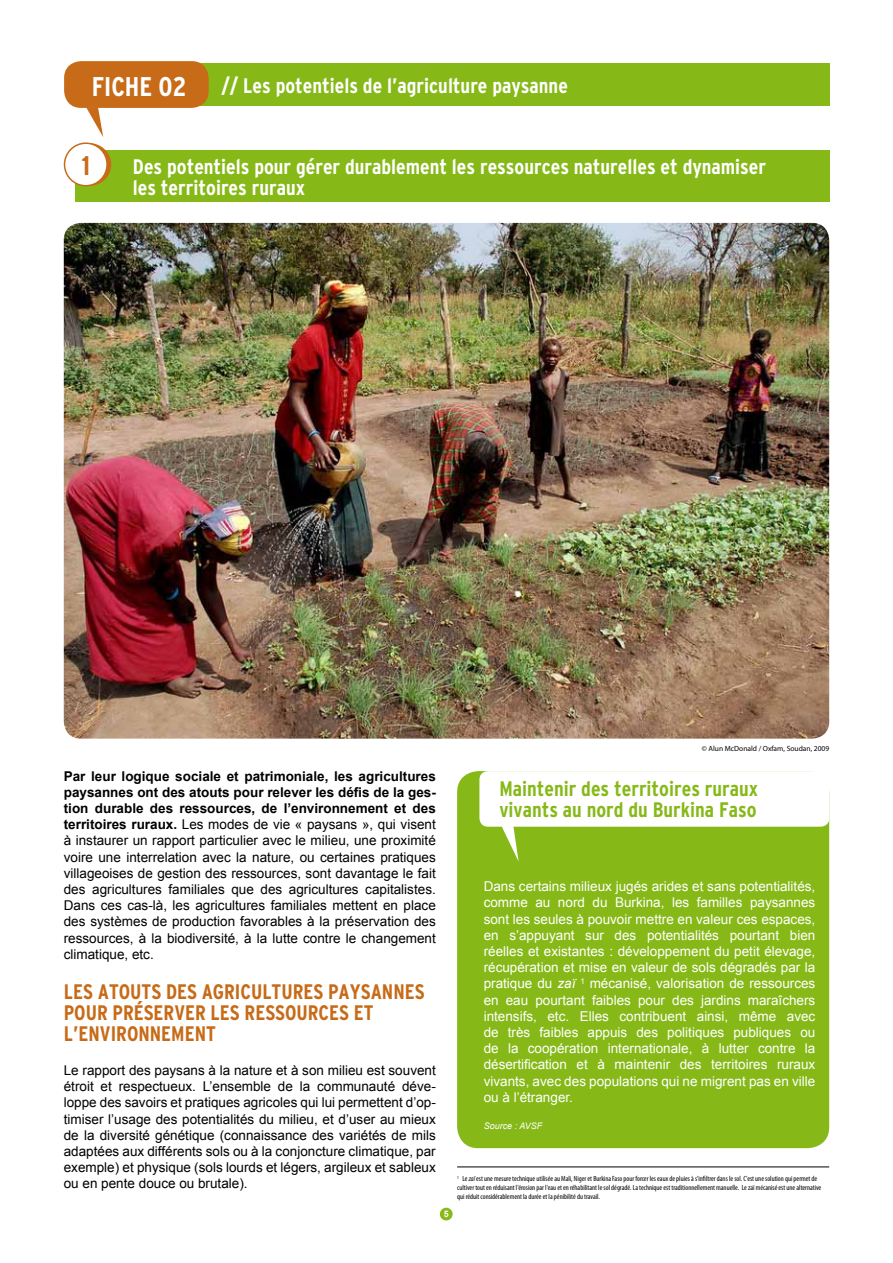
<style>
.page{position:relative;width:893px;height:1263px;background:#fff}
.page>*{position:absolute;margin:0;border:0;box-sizing:border-box;transform-origin:0 0}
.t1{font:700 condensed 27px "Interstate";color:#fff}
.t2{font:700 condensed 27px "Interstate";color:#c76b18}
.t3{font:700 condensed 21px/21px "Interstate";color:#fff}
.t4{font:700 condensed 21px "Interstate";color:#c76b18}
.t5{font:700 condensed 21px/21px "Interstate";color:#86b918}
.t6{font:13.5px/16.2px "Arial";color:#000;text-align:justify}
.t7{font:13.5px/16.2px "Arial";color:#fff;text-align:justify}
.t8{font:italic 9px "Arial";color:#fff}
.t9{font:700 9px "Arial";color:#fff}
.t10{font:condensed 7.5px/9px "Myriad Pro";color:#000}
.t11{font:7.5px "Myriad Pro";color:#000}
.s1{font-weight:700}
.s2{font-style:italic}
</style>
<div class="page">
<div style="left:175px;top:64px;width:654px;height:42px;background:#86b918"></div>
<div style="left:75px;top:150px;width:754px;height:52px;background:#86b918"></div>
<div style="left:64px;top:61px;width:145px;height:47px;background:#c76b18;border-radius:17px"></div>
<svg style="left:86px;top:107px;width:17px;height:30px"></svg>
<div style="left:67px;top:143px;width:44px;height:43px;background:#c76b18;border-radius:50%"></div>
<div style="left:65px;top:143px;width:42px;height:43px;background:#fff;border-radius:50%"></div>
<div style="left:64px;top:142px;width:44px;height:44px;border:2px solid #c76b18;border-radius:50%"></div>
<img style="left:64px;top:223px;width:765px;height:516px">
<div style="left:457px;top:771px;width:372px;height:377px;background:#86b918;border-radius:21px"></div>
<div style="left:479px;top:771px;width:350px;height:56px;background:#fff;border-radius:9px"></div>
<svg style="left:502px;top:826px;width:17px;height:35px"></svg>
<hr style="left:457px;top:1167px;width:372px;height:1px;background:#000">
<div style="left:440px;top:1208px;width:13px;height:12px;background:#86b918;border-radius:50%"></div>
<h1 class="t1" style="left:92px;top:71px;width:97px">FICHE 02</h1>
<h2 class="t3" style="left:221px;top:75px;width:348px">// Les potentiels de l’agriculture paysanne</h2>
<h1 class="t2" style="left:82px;top:150px;width:10px">1</h1>
<h2 class="t3" style="left:133px;top:156px;width:635px">Des potentiels pour gérer durablement les ressources naturelles et dynamiser les territoires ruraux</h2>
<p class="t11" style="left:702px;top:744px;width:129px">© Alun McDonald / Oxfam, Soudan, 2009</p>
<p class="t6" style="left:64px;top:768px;width:374px"><span class="s1">Par leur logique sociale et patrimoniale, les agricultures paysannes ont des atouts pour relever les défis de la ges&shy;tion durable des ressources, de l’environnement et des territoires ruraux.</span> Les modes de vie « paysans », qui visent à instaurer un rapport particulier avec le milieu, une proximité voire une interrelation avec la nature, ou certaines pratiques villageoises de gestion des ressources, sont davantage le fait des agricultures familiales que des agricultures capitalistes.<br>Dans ces cas-là, les agricultures familiales mettent en place des systèmes de production favorables à la préservation des ressources, à la biodiversité, à la lutte contre le changement climatique, etc.</p>
<h2 class="t4" style="left:64px;top:980px;width:188px">Les atouts des agricultures</h2>
<h2 class="t4" style="left:328px;top:980px;width:87px">paysannes</h2>
<h2 class="t4" style="left:64px;top:1001px;width:192px">pour préserver les ress</h2>
<h2 class="t4" style="left:285px;top:1001px;width:23px">ources</h2>
<h2 class="t4" style="left:354px;top:1001px;width:10px">et</h2>
<h2 class="t4" style="left:64px;top:1022px;width:152px">l’environnement</h2>
<p class="t6" style="left:64px;top:1062px;width:374px">Le rapport des paysans à la nature et à son milieu est souvent étroit et respectueux. L’ensemble de la communauté déve&shy;loppe des savoirs et pratiques agricoles qui lui permettent d’op&shy;timiser l’usage des potentialités du milieu, et d’user au mieux de la diversité génétique (connaissance des variétés de mils adaptées aux différents sols ou à la conjoncture climatique, par exemple) et physique (sols lourds et légers, argileux et sableux ou en pente douce ou brutale).</p>
<p class="t9" style="left:444px;top:1208px;width:7px">5</p>
<h2 class="t5" style="left:499px;top:778px;width:260px">Maintenir des territoires ruraux vivants au nord du Burkina Faso</h2>
<p class="t7" style="left:484px;top:878px;width:333px">Dans certains milieux jugés arides et sans potentialités, comme au nord du Burkina, les familles paysannes sont les seules à pouvoir mettre en valeur ces espaces, en s’appuyant sur des potentialités pourtant bien réelles et existantes : développement du petit élevage, récupération et mise en valeur de sols dégradés par la pratique du <span class="s2">zaï</span> <sup>1</sup> mécanisé, valorisation de ressources en eau pourtant faibles pour des jardins maraîchers intensifs, etc. Elles contribuent ainsi, même avec de très faibles appuis des politiques publiques ou de la coopération internationale, à lutter contre la désertification et à maintenir des territoires ruraux vivants, avec des populations qui ne migrent pas en ville ou à l’étranger.</p>
<p class="t8" style="left:484px;top:1120px;width:60px">Source : AVSF</p>
<p class="t10" style="left:457px;top:1174px;width:366px"><sup>1</sup> Le <span class="s2">zaï</span> est une mesure technique utilisée au Mali, Niger et Burkina Faso pour forcer les eaux de pluies à s'infiltrer dans le sol. C'est une solution qui permet de cultiver tout en réduisant l'érosion par l'eau et en réhabilitant le sol dégradé. La technique est traditionnellement manuelle. Le zaï mécanisé est une alternative qui réduit considérablement la durée et la pénibilité du travail.</p>
</div>
